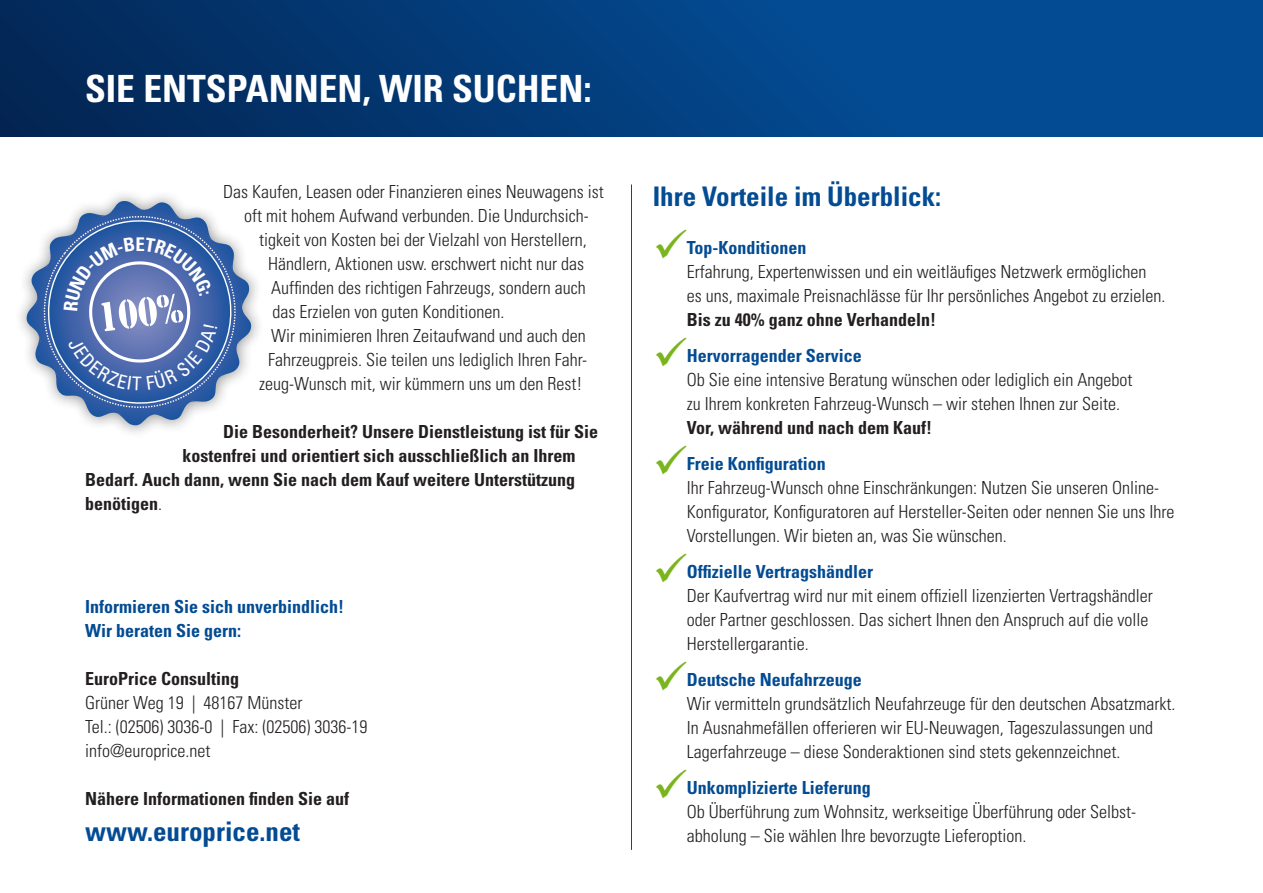
<style>
.page{position:relative;width:1263px;height:893px;background:#fff}
.page>*{position:absolute;margin:0;border:0;box-sizing:border-box;transform-origin:0 0}
.t1{font:700 condensed 37.5px "Univers LT Std";color:#fff}
.t2{font:700 condensed 27px "Univers LT Std";color:#034b93}
.t3{font:700 condensed 18.9px "Univers LT Std";color:#fff}
.t4{font:300 condensed 18px/24px "Univers LT Std";color:#231f20}
.t5{font:700 condensed 18px "Univers LT Std";color:#231f20}
.t6{font:700 condensed 18px/24px "Univers LT Std";color:#034b93}
.s1{font-weight:300}
</style>
<div class="page">
<div style="left:0;top:0;width:1263px;height:136px;background:linear-gradient(to right,#032a5b,#0353a1)"></div>
<svg style="left:27px;top:199px;width:227px;height:229px"></svg>
<hr style="left:631px;top:184px;width:1px;height:666px;background:#034b93">
<svg style="left:42px;top:214px;width:199px;height:199px;background:#6481b8"></svg>
<h1 class="t1" style="left:85px;top:65px;width:508px">Sie entspannen, wir suchen:</h1>
<p class="t4" style="left:223px;top:179px;width:382px">Das Kaufen, Leasen oder Finanzieren eines Neuwagens ist</p>
<p class="t4" style="left:244px;top:203px;width:346px">oft mit hohem Aufwand verbunden. Die Undurchsich-</p>
<p class="t4" style="left:259px;top:227px;width:329px">tigkeit von Kosten bei der Vielzahl von Herstellern,</p>
<p class="t4" style="left:268px;top:251px;width:317px">Händlern, Aktionen usw. erschwert nicht nur das</p>
<p class="t4" style="left:271px;top:275px;width:316px">Auffinden des richtigen Fahrzeugs, sondern auch</p>
<p class="t4" style="left:273px;top:299px;width:233px">das Erzielen von guten Konditionen.</p>
<p class="t4" style="left:271px;top:323px;width:316px">Wir minimieren Ihren Zeitaufwand und auch den</p>
<p class="t4" style="left:268px;top:347px;width:321px">Fahrzeugpreis. Sie teilen uns lediglich Ihren Fahr-</p>
<p class="t4" style="left:259px;top:371px;width:325px">zeug-Wunsch mit, wir kümmern uns um den Rest!</p>
<p class="t5" style="left:223px;top:420px;width:376px">Die Besonderheit? Unsere Dienstleistung ist für Sie</p>
<p class="t5" style="left:183px;top:444px;width:394px">kostenfrei und orientiert sich ausschließlich an Ihrem</p>
<p class="t5" style="left:85px;top:468px;width:491px">Bedarf. Auch dann, wenn Sie nach dem Kauf weitere Unterstützung</p>
<p class="t5" style="left:85px;top:492px;width:79px">benötigen<span class="s1">.</span></p>
<p class="t3" style="left:135px;top:232px;width:11px">E</p>
<p class="t6" style="left:85px;top:595px;width:260px">Informieren Sie sich unverbindlich!<br>Wir beraten Sie gern:</p>
<p class="t5" style="left:85px;top:668px;width:156px">EuroPrice Consulting</p>
<p class="t4" style="left:85px;top:691px;width:284px">Grüner Weg 19 | 48167 Münster<br>Tel.: (02506) 3036-0 | Fax: (02506) 3036-19 info@europrice.net</p>
<p class="t5" style="left:85px;top:788px;width:266px">Nähere Informationen finden Sie auf</p>
<h2 class="t2" style="left:85px;top:815px;width:217px">www.europrice.net</h2>
<h2 class="t2" style="left:653px;top:180px;width:290px">Ihre Vorteile im Überblick:</h2>
<p class="t6" style="left:687px;top:235px;width:121px">Top-Konditionen</p>
<p class="t4" style="left:687px;top:260px;width:480px">Erfahrung, Expertenwissen und ein weitläufiges Netzwerk ermöglichen es uns, maximale Preisnachlässe für Ihr persönliches Angebot zu erzielen.</p>
<p class="t5" style="left:687px;top:309px;width:251px">Bis zu 40% ganz ohne Verhandeln!</p>
<p class="t6" style="left:687px;top:343px;width:176px">Hervorragender Service</p>
<p class="t4" style="left:687px;top:368px;width:447px">Ob Sie eine intensive Beratung wünschen oder lediglich ein Angebot zu Ihrem konkreten Fahrzeug-Wunsch – wir stehen Ihnen zur Seite.</p>
<p class="t5" style="left:687px;top:416px;width:247px">Vor, während und nach dem Kauf!</p>
<p class="t6" style="left:687px;top:451px;width:140px">Freie Konfiguration</p>
<p class="t4" style="left:687px;top:476px;width:489px">Ihr Fahrzeug-Wunsch ohne Einschränkungen: Nutzen Sie unseren Online-<br>Konfigurator, Konfiguratoren auf Hersteller-Seiten oder nennen Sie uns Ihre<br>Vorstellungen. Wir bieten an, was Sie wünschen.</p>
<p class="t6" style="left:687px;top:559px;width:188px">Offizielle Vertragshändler</p>
<p class="t4" style="left:687px;top:584px;width:468px">Der Kaufvertrag wird nur mit einem offiziell lizenzierten Vertragshändler oder Partner geschlossen. Das sichert Ihnen den Anspruch auf die volle<br>Herstellergarantie.</p>
<p class="t6" style="left:687px;top:667px;width:176px">Deutsche Neufahrzeuge</p>
<p class="t4" style="left:687px;top:692px;width:490px">Wir vermitteln grundsätzlich Neufahrzeuge für den deutschen Absatzmarkt.<br>In Ausnahmefällen offerieren wir EU-Neuwagen, Tageszulassungen und<br>Lagerfahrzeuge – diese Sonderaktionen sind stets gekennzeichnet.</p>
<p class="t6" style="left:687px;top:775px;width:185px">Unkomplizierte Lieferung</p>
<p class="t4" style="left:687px;top:800px;width:451px">Ob Überführung zum Wohnsitz, werkseitige Überführung oder Selbst&shy;abholung – Sie wählen Ihre bevorzugte Lieferoption.</p>
</div>
